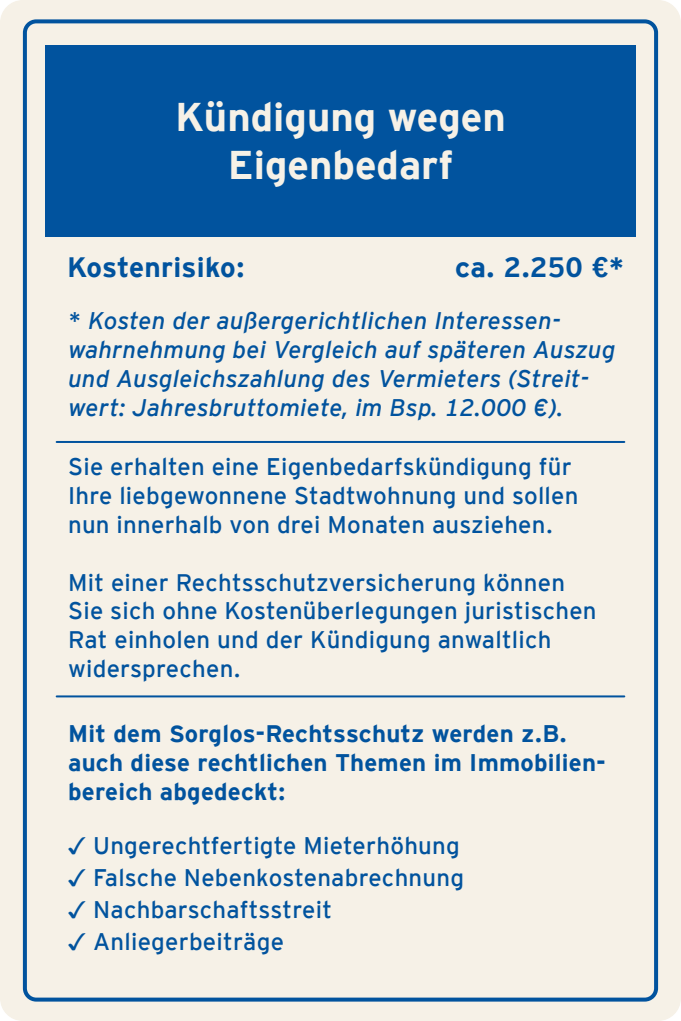
<style>
.page{position:relative;width:681px;height:1021px;background:#fff}
.page>*{position:absolute;margin:0;border:0;box-sizing:border-box;transform-origin:0 0}
.t1{font:700 40px/48px "CC Interstate";color:#f6f1e7;text-align:center}
.t2{font:700 28px "CC Interstate";letter-spacing:.01em;color:#01539e}
.t3{font:24px/28.8px "CC Interstate";letter-spacing:.01em;color:#01539e}
.t4{font:italic 24px/28.8px "CC Interstate";letter-spacing:.01em;color:#01539e}
.t5{font:700 24px/28.8px "CC Interstate";letter-spacing:.01em;color:#01539e}
.s1{font-family:"Arial Unicode MS"}
</style>
<div class="page">
<div style="left:0;top:0;width:680px;height:1020px;background:#f6f1e7;border-radius:23px"></div>
<div style="left:23px;top:19px;width:634px;height:982px;border:4px solid #01539e;border-radius:11px"></div>
<div style="left:45px;top:45px;width:590px;height:192px;background:#01539e"></div>
<hr style="left:57px;top:441px;width:567px;height:2px;background:#01539e">
<hr style="left:57px;top:695px;width:567px;height:2px;background:#01539e">
<h1 class="t1" style="left:175px;top:93px;width:332px">Kündigung wegen<br>Eigenbedarf</h1>
<p class="t2" style="left:67px;top:251px;width:179px">Kostenrisiko:</p>
<p class="t2" style="left:455px;top:251px;width:169px">ca. 2.250 €*</p>
<p class="t4" style="left:68px;top:306px;width:548px">* Kosten der außergerichtlichen Interessen&shy;wahrnehmung bei Vergleich auf späteren Auszug und Ausgleichszahlung des Vermieters (Streit&shy;wert: Jahresbruttomiete, im Bsp. 12.000 €).</p>
<p class="t3" style="left:68px;top:452px;width:511px">Sie erhalten eine Eigenbedarfskündigung für<br>Ihre liebgewonnene Stadtwohnung und sollen nun innerhalb von drei Monaten ausziehen.</p>
<p class="t3" style="left:68px;top:567px;width:529px">Mit einer Rechtsschutzversicherung können Sie sich ohne Kostenüberlegungen juristischen Rat einholen und der Kündigung anwaltlich widersprechen.</p>
<p class="t5" style="left:68px;top:719px;width:539px">Mit dem Sorglos-Rechtsschutz werden z.B. auch diese rechtlichen Themen im Immobilien&shy;bereich abgedeckt:</p>
<p class="t3" style="left:68px;top:831px;width:393px"><span class="s1">✓</span> Ungerechtfertigte Mieterhöhung</p>
<p class="t3" style="left:68px;top:863px;width:397px"><span class="s1">✓</span> Falsche Nebenkostenabrechnung</p>
<p class="t3" style="left:68px;top:895px;width:265px"><span class="s1">✓</span> Nachbarschaftsstreit</p>
<p class="t3" style="left:68px;top:927px;width:217px"><span class="s1">✓</span> Anliegerbeiträge</p>
</div>
